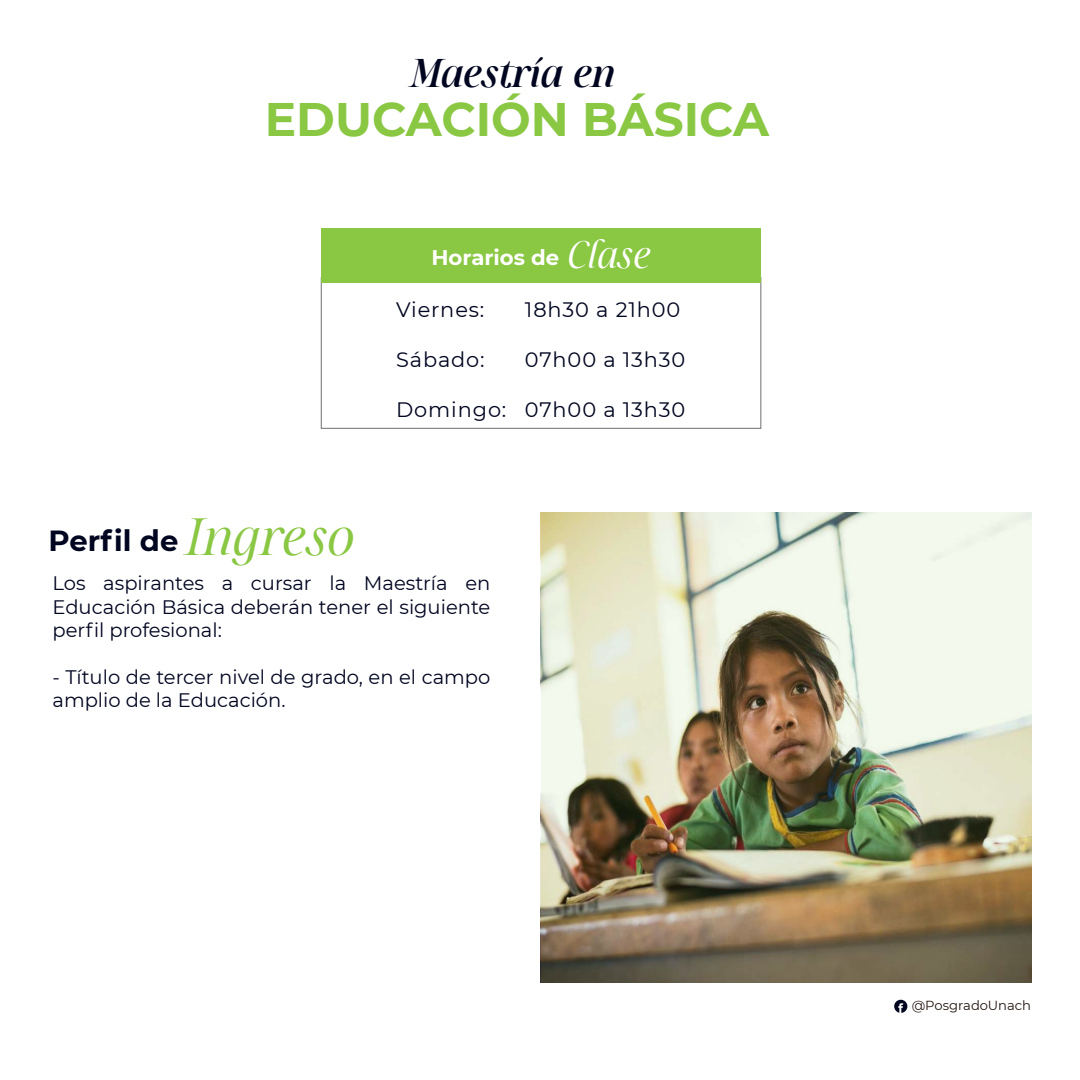
<style>
.page{position:relative;width:1080px;height:1080px;background:#fff}
.page>*{position:absolute;margin:0;border:0;box-sizing:border-box;transform-origin:0 0}
.t1{font:700 47px "Montserrat";color:#8ac743}
.t2{font:italic 500 36.7px "Sharpe PERSONAL";color:#000520}
.t3{font:700 29.1px "Montserrat";color:#000520}
.t4{font:700 21.2px "Montserrat";color:#fff}
.t5{font:20.9px "Montserrat";letter-spacing:.04em;color:#000520}
.t6{font:19.5px/23.4px "Montserrat";color:#000520;text-align:justify}
.t7{font:13.1px "Montserrat";color:#21140e}
.s1{font-family:"Sharpe PERSONAL";font-weight:300;font-style:italic;font-size:34.9px}
.s2{font-family:"Sharpe PERSONAL";font-weight:300;font-style:italic;font-size:47.8px;color:#8ac743}
</style>
<div class="page">
<svg style="left:894px;top:1000px;width:13px;height:13px"></svg>
<div style="left:321px;top:277px;width:440px;height:152px;border:1px solid #706f6f"></div>
<div style="left:321px;top:228px;width:440px;height:54px;background:#8ac743"></div>
<img style="left:541px;top:512px;width:490px;height:471px">
<h2 class="t2" style="left:411px;top:48px;width:205px">Maestría en</h2>
<h1 class="t1" style="left:265px;top:86px;width:506px">EDUCACIÓN BÁSICA</h1>
<p class="t4" style="left:431px;top:243px;width:221px">Horarios de <span class="s1">Clase</span></p>
<p class="t5" style="left:396px;top:295px;width:90px">Viernes:</p>
<p class="t5" style="left:396px;top:345px;width:90px">Sábado:</p>
<p class="t5" style="left:396px;top:395px;width:112px">Domingo:</p>
<p class="t5" style="left:525px;top:295px;width:157px">18h30 a 21h00</p>
<p class="t5" style="left:525px;top:345px;width:162px">07h00 a 13h30</p>
<p class="t5" style="left:525px;top:395px;width:162px">07h00 a 13h30</p>
<h3 class="t3" style="left:48px;top:520px;width:308px">Perfil de <span class="s2">Ingreso</span></h3>
<p class="t6" style="left:53px;top:571px;width:439px">Los aspirantes a cursar la Maestría en Educación Básica deberán tener el siguiente perfil profesional:</p>
<p class="t6" style="left:53px;top:665px;width:439px">- Título de tercer nivel de grado, en el campo amplio de la Educación.</p>
<p class="t7" style="left:912px;top:997px;width:121px">@PosgradoUnach</p>
</div>
